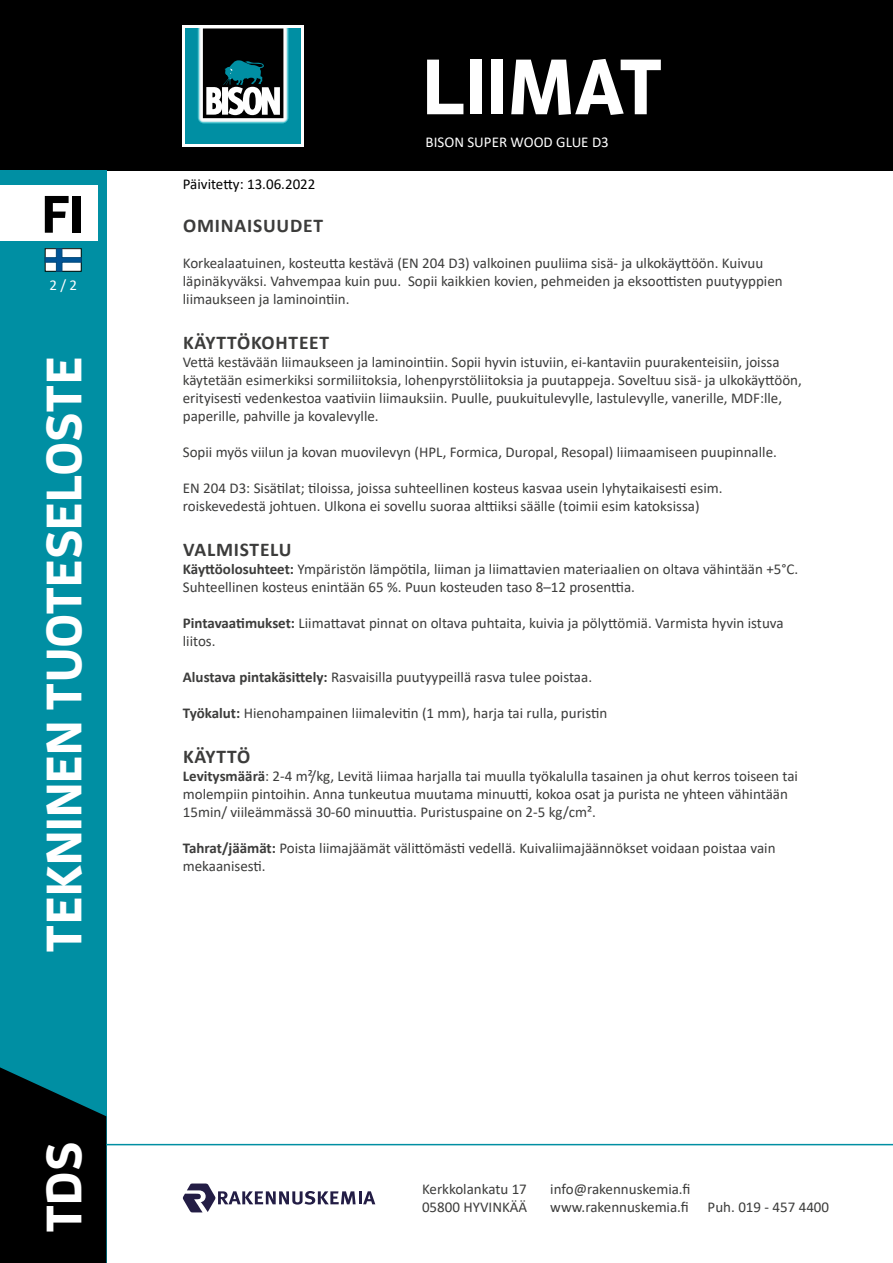
<style>
.page{position:relative;width:893px;height:1263px;background:#fff}
.page>*{position:absolute;margin:0;border:0;box-sizing:border-box;transform-origin:0 0}
.t1{font:700 78.15px "Enzo OT";color:#fff}
.t2{font:700 52.5px "Enzo OT";color:#000}
.t3{font:700 49.5px "Enzo OT";color:#fff}
.t4{font:700 19.5px "Calibri";letter-spacing:.04em;color:#3c3c3b}
.t5{font:15px/18px "Calibri";color:#3c3c3b}
.t6{font:15px "Calibri";color:#fff}
.t7{font:15px "Calibri";color:#000}
.s1{font-weight:700}
</style>
<div class="page">
<div style="left:0;top:0;width:893px;height:170px;background:#000"></div>
<div style="left:0;top:170px;width:106px;height:1093px;background:#008fa3"></div>
<svg style="left:0;top:1067px;width:106px;height:196px;background:#001214"></svg>
<hr style="left:106px;top:1144px;width:787px;height:1px;background:#008fa3">
<div style="left:0;top:186px;width:98px;height:55px;background:#fff"></div>
<svg style="left:45px;top:248px;width:36px;height:23px"></svg>
<svg style="left:183px;top:26px;width:121px;height:121px"></svg>
<div style="left:186px;top:29px;width:115px;height:115px;background:#008fa3"></div>
<svg style="left:197px;top:29px;width:92px;height:95px;background:#4b5e60"></svg>
<svg style="left:182px;top:1183px;width:193px;height:29px"></svg>
<h2 class="t2" style="left:42px;top:181px;width:44px">FI</h2>
<p class="t6" style="left:49px;top:275px;width:29px">2 / 2</p>
<h3 class="t3" style="left:33px;top:952px;width:597px;rotate:-90deg">TEKNINEN TUOTESELOSTE</h3>
<h3 class="t3" style="left:33px;top:1233px;width:93px;rotate:-90deg">TDS</h3>
<h1 class="t1" style="left:422px;top:38px;width:242px">LIIMAT</h1>
<p class="t6" style="left:426px;top:131px;width:185px">BISON SUPER WOOD GLUE D3</p>
<p class="t7" style="left:183px;top:173px;width:134px">Päivitetty: 13.06.2022</p>
<h3 class="t4" style="left:183px;top:211px;width:141px">OMINAISUUDET</h3>
<p class="t5" style="left:183px;top:253px;width:601px">Korkealaatuinen, kosteutta kestävä (EN 204 D3) valkoinen puuliima sisä- ja ulkokäyttöön. Kuivuu läpinäkyväksi. Vahvempaa kuin puu. Sopii kaikkien kovien, pehmeiden ja eksoottisten puutyyppien liimaukseen ja laminointiin.</p>
<h3 class="t4" style="left:183px;top:328px;width:148px">KÄYTTÖKOHTEET</h3>
<p class="t5" style="left:183px;top:352px;width:620px">Vettä kestävään liimaukseen ja laminointiin. Sopii hyvin istuviin, ei-kantaviin puurakenteisiin, joissa käytetään esimerkiksi sormiliitoksia, lohenpyrstöliitoksia ja puutappeja. Soveltuu sisä- ja ulkokäyttöön, erityisesti vedenkestoa vaativiin liimauksiin. Puulle, puukuitulevylle, lastulevylle, vanerille, MDF:lle, paperille, pahville ja kovalevylle.</p>
<p class="t5" style="left:183px;top:442px;width:596px">Sopii myös viilun ja kovan muovilevyn (HPL, Formica, Duropal, Resopal) liimaamiseen puupinnalle.</p>
<p class="t5" style="left:183px;top:478px;width:541px">EN 204 D3: Sisätilat; tiloissa, joissa suhteellinen kosteus kasvaa usein lyhytaikaisesti esim. roiskevedestä johtuen. Ulkona ei sovellu suoraa alttiiksi säälle (toimii esim katoksissa)</p>
<h3 class="t4" style="left:183px;top:535px;width:110px">VALMISTELU</h3>
<p class="t5" style="left:183px;top:559px;width:617px"><span class="s1">Käyttöolosuhteet:</span> Ympäristön lämpötila, liiman ja liimattavien materiaalien on oltava vähintään +5°C.<br>Suhteellinen kosteus enintään 65 %. Puun kosteuden taso 8–12 prosenttia.</p>
<p class="t5" style="left:183px;top:613px;width:602px"><span class="s1">Pintavaatimukset:</span> Liimattavat pinnat on oltava puhtaita, kuivia ja pölyttömiä. Varmista hyvin istuva liitos.</p>
<p class="t5" style="left:183px;top:667px;width:411px"><span class="s1">Alustava pintakäsittely:</span> Rasvaisilla puutyypeillä rasva tulee poistaa.</p>
<p class="t5" style="left:183px;top:703px;width:426px"><span class="s1">Työkalut:</span> Hienohampainen liimalevitin (1 mm), harja tai rulla, puristin</p>
<h3 class="t4" style="left:183px;top:742px;width:69px">KÄYTTÖ</h3>
<p class="t5" style="left:183px;top:766px;width:617px"><span class="s1">Levitysmäärä</span>: 2-4 m²/kg, Levitä liimaa harjalla tai muulla työkalulla tasainen ja ohut kerros toiseen tai molempiin pintoihin. Anna tunkeutua muutama minuutti, kokoa osat ja purista ne yhteen vähintään<br>15min/ viileämmässä 30-60 minuuttia. Puristuspaine on 2-5 kg/cm².</p>
<p class="t5" style="left:183px;top:838px;width:594px"><span class="s1">Tahrat/jäämät:</span> Poista liimajäämät välittömästi vedellä. Kuivaliimajäännökset voidaan poistaa vain mekaanisesti.</p>
<p class="t5" style="left:422px;top:1180px;width:107px">Kerkkolankatu 17<br>05800 HYVINKÄÄ</p>
<p class="t5" style="left:550px;top:1180px;width:142px">info@rakennuskemia.fi www.rakennuskemia.fi</p>
<p class="t5" style="left:708px;top:1198px;width:123px">Puh. 019 - 457 4400</p>
</div>
